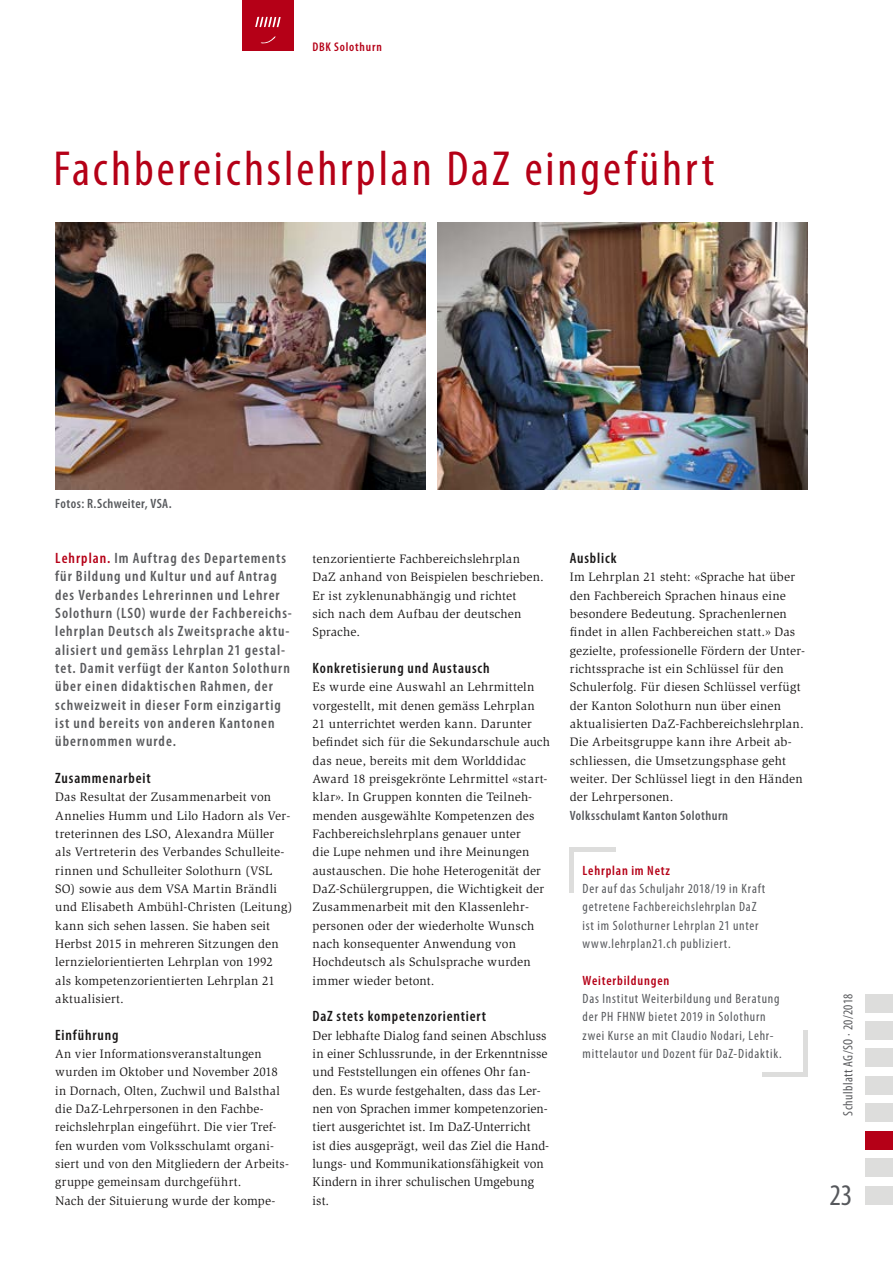
<style>
.page{position:relative;width:893px;height:1263px;background:#fff}
.page>*{position:absolute;margin:0;border:0;box-sizing:border-box;transform-origin:0 0}
.t1{font:condensed 49.5px "Myriad Pro";letter-spacing:.06em;color:#b50017}
.t2{font:condensed 30px "Myriad Pro";color:#56585c}
.t3{font:600 condensed 15px/18.3px "Myriad Pro";letter-spacing:.065em;color:#5a5b5e}
.t4{font:600 condensed 15px "Myriad Pro";letter-spacing:.055em;color:#1a1818}
.t5{font:condensed 13.5px/18.3px "Myriad Pro";letter-spacing:.055em;color:#56585c}
.t6{font:600 condensed 13.5px "Myriad Pro";letter-spacing:.035em;color:#56585c}
.t7{font:600 condensed 13.5px "Myriad Pro";letter-spacing:.06em;color:#b50017}
.t8{font:condensed 13.5px "Myriad Pro";letter-spacing:.03em;color:#5a5b5e}
.t9{font:12.9px/18.3px "Slimbach Std";letter-spacing:.005em;color:#1a1818}
.t10{font:12.6px/18.3px "Slimbach Std";letter-spacing:.015em;color:#1a1818}
.t11{font:600 condensed 12.6px "Myriad Pro";letter-spacing:.06em;color:#b50017}
.s1{color:#b50017}
</style>
<div class="page">
<div style="left:242px;top:0;width:51px;height:51px;background:#b50017"></div>
<div style="left:865px;top:1021px;width:28px;height:18px;background:#dddddc"></div>
<div style="left:865px;top:994px;width:28px;height:18px;background:#dddddc"></div>
<div style="left:865px;top:1048px;width:28px;height:19px;background:#dddddc"></div>
<div style="left:865px;top:1076px;width:28px;height:18px;background:#dddddc"></div>
<div style="left:865px;top:1103px;width:28px;height:19px;background:#dddddc"></div>
<div style="left:865px;top:1186px;width:28px;height:18px;background:#dddddc"></div>
<div style="left:865px;top:1158px;width:28px;height:19px;background:#dddddc"></div>
<svg style="left:261px;top:36px;width:15px;height:7px"></svg>
<svg style="left:255px;top:17px;width:26px;height:10px"></svg>
<div style="left:865px;top:1131px;width:28px;height:18px;background:#b50017"></div>
<img style="left:55px;top:223px;width:370px;height:267px">
<img style="left:438px;top:223px;width:370px;height:267px">
<hr style="left:570px;top:847px;width:4px;height:46px;background:#dddddc">
<hr style="left:570px;top:847px;width:46px;height:4px;background:#dddddc">
<hr style="left:804px;top:1030px;width:4px;height:46px;background:#dddddc">
<hr style="left:762px;top:1072px;width:46px;height:4px;background:#dddddc">
<p class="t11" style="left:313px;top:39px;width:71px">DBK Solothurn</p>
<h1 class="t1" style="left:54px;top:138px;width:662px">Fachbereichslehrplan DaZ eingeführt</h1>
<p class="t6" style="left:55px;top:495px;width:118px">Fotos: R.Schweiter, VSA.</p>
<p class="t3" style="left:55px;top:548px;width:238px"><span class="s1">Lehrplan.</span> Im Auftrag des Departements für Bildung und Kultur und auf Antrag des Verbandes Lehrerinnen und Lehrer Solothurn (LSO) wurde der Fachbereichs&shy;lehrplan Deutsch als Zweitsprache aktu&shy;alisiert und gemäss Lehrplan 21 gestal&shy;tet. Damit verfügt der Kanton Solothurn über einen didaktischen Rahmen, der schweizweit in dieser Form einzigartig ist und bereits von anderen Kantonen übernommen wurde.</p>
<p class="t4" style="left:55px;top:769px;width:97px">Zusammenarbeit</p>
<p class="t10" style="left:55px;top:788px;width:239px">Das Resultat der Zusammenarbeit von Annelies Humm und Lilo Hadorn als Ver&shy;treterinnen des LSO, Alexandra Müller als Vertreterin des Verbandes Schulleite&shy;rinnen und Schulleiter Solothurn (VSL SO) sowie aus dem VSA Martin Brändli und Elisabeth Ambühl-Christen (Leitung) kann sich sehen lassen. Sie haben seit Herbst 2015 in mehreren Sitzungen den lernzielorientierten Lehrplan von 1992<br>als kompetenzorientierten Lehrplan 21 aktualisiert.</p>
<p class="t4" style="left:55px;top:1025px;width:65px">Einführung</p>
<p class="t10" style="left:55px;top:1044px;width:235px">An vier Informationsveranstaltungen wurden im Oktober und November 2018 in Dornach, Olten, Zuchwil und Balsthal die DaZ-Lehrpersonen in den Fachbe&shy;reichslehrplan eingeführt. Die vier Tref&shy;fen wurden vom Volksschulamt organi&shy;siert und von den Mitgliedern der Arbeits&shy;gruppe gemeinsam durchgeführt.<br>Nach der Situierung wurde der kompe-</p>
<p class="t10" style="left:313px;top:550px;width:233px">tenzorientierte Fachbereichslehrplan<br>DaZ anhand von Beispielen beschrieben.<br>Er ist zyklenunabhängig und richtet<br>sich nach dem Aufbau der deutschen<br>Sprache.</p>
<p class="t4" style="left:313px;top:659px;width:179px">Konkretisierung und Austausch</p>
<p class="t10" style="left:313px;top:678px;width:239px">Es wurde eine Auswahl an Lehrmitteln vorgestellt, mit denen gemäss Lehrplan 21 unterrichtet werden kann. Darunter befindet sich für die Sekundarschule auch das neue, bereits mit dem Worlddidac Award 18 preisgekrönte Lehrmittel «start&shy;klar». In Gruppen konnten die Teilneh&shy;menden ausgewählte Kompetenzen des Fachbereichslehrplans genauer unter<br>die Lupe nehmen und ihre Meinungen austauschen. Die hohe Heterogenität der DaZ-Schülergruppen, die Wichtigkeit der Zusammenarbeit mit den Klassenlehr&shy;personen oder der wiederholte Wunsch nach konsequenter Anwendung von Hochdeutsch als Schulsprache wurden immer wieder betont.</p>
<p class="t4" style="left:313px;top:1007px;width:175px">DaZ stets kompetenzorientiert</p>
<p class="t9" style="left:313px;top:1026px;width:238px">Der lebhafte Dialog fand seinen Abschluss in einer Schlussrunde, in der Erkenntnisse und Feststellungen ein offenes Ohr fan&shy;den. Es wurde festgehalten, dass das Ler&shy;nen von Sprachen immer kompetenzorien&shy;tiert ausgerichtet ist. Im DaZ-Unterricht<br>ist dies ausgeprägt, weil das Ziel die Hand&shy;lungs- und Kommunikationsfähigkeit von Kindern in ihrer schulischen Umgebung ist.</p>
<p class="t4" style="left:570px;top:549px;width:48px">Ausblick</p>
<p class="t10" style="left:570px;top:568px;width:237px">Im Lehrplan 21 steht: «Sprache hat über den Fachbereich Sprachen hinaus eine besondere Bedeutung. Sprachenlernen findet in allen Fachbereichen statt.» Das gezielte, professionelle Fördern der Unter&shy;richtssprache ist ein Schlüssel für den Schulerfolg. Für diesen Schlüssel verfügt der Kanton Solothurn nun über einen aktualisierten DaZ-Fachbereichslehrplan.<br>Die Arbeitsgruppe kann ihre Arbeit ab&shy;schliessen, die Umsetzungsphase geht weiter. Der Schlüssel liegt in den Händen der Lehrpersonen.</p>
<p class="t6" style="left:570px;top:807px;width:160px">Volksschulamt Kanton Solothurn</p>
<p class="t7" style="left:583px;top:862px;width:89px">Lehrplan im Netz</p>
<p class="t5" style="left:583px;top:879px;width:184px">Der auf das Schuljahr 2018/19 in Kraft getretene Fachbereichslehrplan DaZ ist im Solothurner Lehrplan 21 unter www.lehrplan21.ch publiziert.</p>
<p class="t7" style="left:583px;top:972px;width:88px">Weiterbildungen</p>
<p class="t5" style="left:583px;top:989px;width:201px">Das Institut Weiterbildung und Beratung der PH FHNW bietet 2019 in Solothurn zwei Kurse an mit Claudio Nodari, Lehr&shy;mittelautor und Dozent für DaZ-Didaktik.</p>
<p class="t8" style="left:840px;top:1116px;width:123px;rotate:-90deg">Schulblatt AG/SO · 20/2018</p>
<h2 class="t2" style="left:829px;top:1176px;width:24px">23</h2>
</div>
